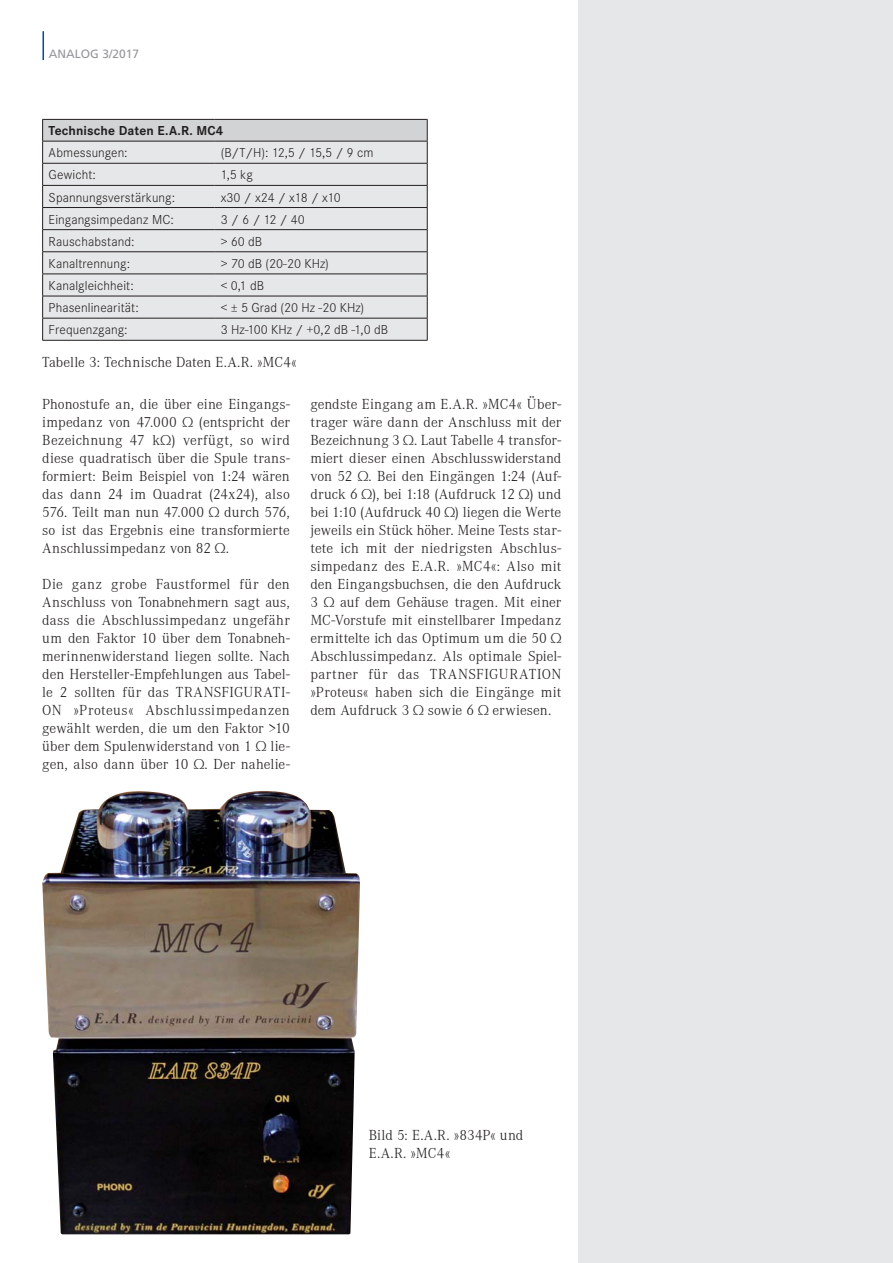
<style>
.page{position:relative;width:893px;height:1263px;background:#fff}
.page>*{position:absolute;margin:0;border:0;box-sizing:border-box;transform-origin:0 0}
.t1{font:300 15px/18px "Corporate A";letter-spacing:.005em;color:#231f20;text-align:justify}
.t2{font:300 13.5px "Corporate S";letter-spacing:.005em;color:#231f20}
.t3{font:700 13.5px "Corporate S";letter-spacing:.005em;color:#231f20}
.t4{font:12px "Frutiger LT";color:#939598}
</style>
<div class="page">
<svg style="left:43px;top:31px;width:1px;height:29px"></svg>
<div style="left:578px;top:0;width:315px;height:1263px;background:#e6e7e8"></div>
<div style="left:43px;top:119px;width:384px;height:22px;background:#d1d3d4"></div>
<div style="left:43px;top:142px;width:384px;height:198px;background:#e6e7e8"></div>
<hr style="left:42px;top:119px;width:173px;height:1px;background:#231f20">
<hr style="left:215px;top:119px;width:213px;height:1px;background:#231f20">
<hr style="left:42px;top:141px;width:173px;height:1px;background:#231f20">
<hr style="left:215px;top:141px;width:213px;height:1px;background:#231f20">
<hr style="left:42px;top:163px;width:173px;height:1px;background:#231f20">
<hr style="left:215px;top:163px;width:213px;height:1px;background:#231f20">
<hr style="left:42px;top:185px;width:173px;height:1px;background:#231f20">
<hr style="left:215px;top:185px;width:213px;height:1px;background:#231f20">
<hr style="left:42px;top:207px;width:173px;height:1px;background:#231f20">
<hr style="left:215px;top:207px;width:213px;height:1px;background:#231f20">
<hr style="left:42px;top:229px;width:173px;height:1px;background:#231f20">
<hr style="left:215px;top:229px;width:213px;height:1px;background:#231f20">
<hr style="left:42px;top:251px;width:173px;height:1px;background:#231f20">
<hr style="left:215px;top:251px;width:213px;height:1px;background:#231f20">
<hr style="left:42px;top:274px;width:173px;height:1px;background:#231f20">
<hr style="left:215px;top:274px;width:213px;height:1px;background:#231f20">
<hr style="left:42px;top:296px;width:173px;height:1px;background:#231f20">
<hr style="left:215px;top:296px;width:213px;height:1px;background:#231f20">
<hr style="left:42px;top:318px;width:173px;height:1px;background:#231f20">
<svg style="left:42px;top:120px;width:1px;height:220px"></svg>
<hr style="left:215px;top:318px;width:213px;height:1px;background:#231f20">
<svg style="left:427px;top:120px;width:1px;height:220px"></svg>
<hr style="left:42px;top:340px;width:386px;height:1px;background:#231f20">
<img style="left:42px;top:791px;width:318px;height:443px">
<p class="t4" style="left:49px;top:48px;width:92px">ANALOG 3/2017</p>
<p class="t3" style="left:49px;top:126px;width:177px">Technische Daten E.A.R. MC4</p>
<p class="t2" style="left:49px;top:148px;width:81px">Abmessungen:</p>
<p class="t2" style="left:221px;top:148px;width:154px">(B/T/H): 12,5 / 15,5 / 9 cm</p>
<p class="t2" style="left:49px;top:170px;width:49px">Gewicht:</p>
<p class="t2" style="left:221px;top:170px;width:34px">1,5 kg</p>
<p class="t2" style="left:49px;top:192px;width:128px">Spannungsverstärkung:</p>
<p class="t2" style="left:221px;top:192px;width:122px">x30 / x24 / x18 / x10</p>
<p class="t2" style="left:49px;top:214px;width:127px">Eingangsimpedanz MC:</p>
<p class="t2" style="left:221px;top:214px;width:86px">3 / 6 / 12 / 40</p>
<p class="t2" style="left:49px;top:236px;width:87px">Rauschabstand:</p>
<p class="t2" style="left:221px;top:236px;width:43px">&gt; 60 dB</p>
<p class="t2" style="left:49px;top:258px;width:83px">Kanaltrennung:</p>
<p class="t2" style="left:221px;top:258px;width:110px">&gt; 70 dB (20-20 KHz)</p>
<p class="t2" style="left:49px;top:280px;width:87px">Kanalgleichheit:</p>
<p class="t2" style="left:221px;top:280px;width:45px">&lt; 0,1 dB</p>
<p class="t2" style="left:49px;top:303px;width:92px">Phasenlinearität:</p>
<p class="t2" style="left:221px;top:303px;width:145px">&lt; ± 5 Grad (20 Hz -20 KHz)</p>
<p class="t2" style="left:49px;top:325px;width:81px">Frequenzgang:</p>
<p class="t2" style="left:221px;top:325px;width:169px">3 Hz-100 KHz / +0,2 dB -1,0 dB</p>
<p class="t1" style="left:42px;top:353px;width:256px">Tabelle 3: Technische Daten E.A.R. »MC4«</p>
<p class="t1" style="left:42px;top:394px;width:249px">Phonostufe an, die über eine Eingangs&shy;impedanz von 47.000 Ω (entspricht der Bezeichnung 47 kΩ) verfügt, so wird diese quadratisch über die Spule trans&shy;formiert: Beim Beispiel von 1:24 wären das dann 24 im Quadrat (24x24), also 576. Teilt man nun 47.000 Ω durch 576, so ist das Ergebnis eine transformierte Anschlussimpedanz von 82 Ω.</p>
<p class="t1" style="left:42px;top:574px;width:249px">Die ganz grobe Faustformel für den Anschluss von Tonabnehmern sagt aus, dass die Abschlussimpedanz ungefähr um den Faktor 10 über dem Tonabneh&shy;merinnenwiderstand liegen sollte. Nach den Hersteller-Empfehlungen aus Tabel&shy;le 2 sollten für das TRANSFIGURATI-ON »Proteus« Abschlussimpedanzen gewählt werden, die um den Faktor &gt;10 über dem Spulenwiderstand von 1 Ω lie&shy;gen, also dann über 10 Ω. Der nahelie-</p>
<p class="t1" style="left:310px;top:394px;width:252px">gendste Eingang am E.A.R. »MC4« Über&shy;trager wäre dann der Anschluss mit der Bezeichnung 3 Ω. Laut Tabelle 4 transfor&shy;miert dieser einen Abschlusswiderstand von 52 Ω. Bei den Eingängen 1:24 (Auf&shy;druck 6 Ω), bei 1:18 (Aufdruck 12 Ω) und bei 1:10 (Aufdruck 40 Ω) liegen die Werte jeweils ein Stück höher. Meine Tests star&shy;tete ich mit der niedrigsten Abschlus&shy;simpedanz des E.A.R. »MC4«: Also mit den Eingangsbuchsen, die den Aufdruck 3 Ω auf dem Gehäuse tragen. Mit einer MC-Vorstufe mit einstellbarer Impedanz ermittelte ich das Optimum um die 50 Ω Abschlussimpedanz. Als optimale Spiel&shy;partner für das TRANSFIGURATION »Proteus« haben sich die Eingänge mit dem Aufdruck 3 Ω sowie 6 Ω erwiesen.</p>
<p class="t1" style="left:369px;top:1126px;width:156px;line-height:17.2px">Bild 5: E.A.R. »834P« und<br>E.A.R. »MC4«</p>
</div>
